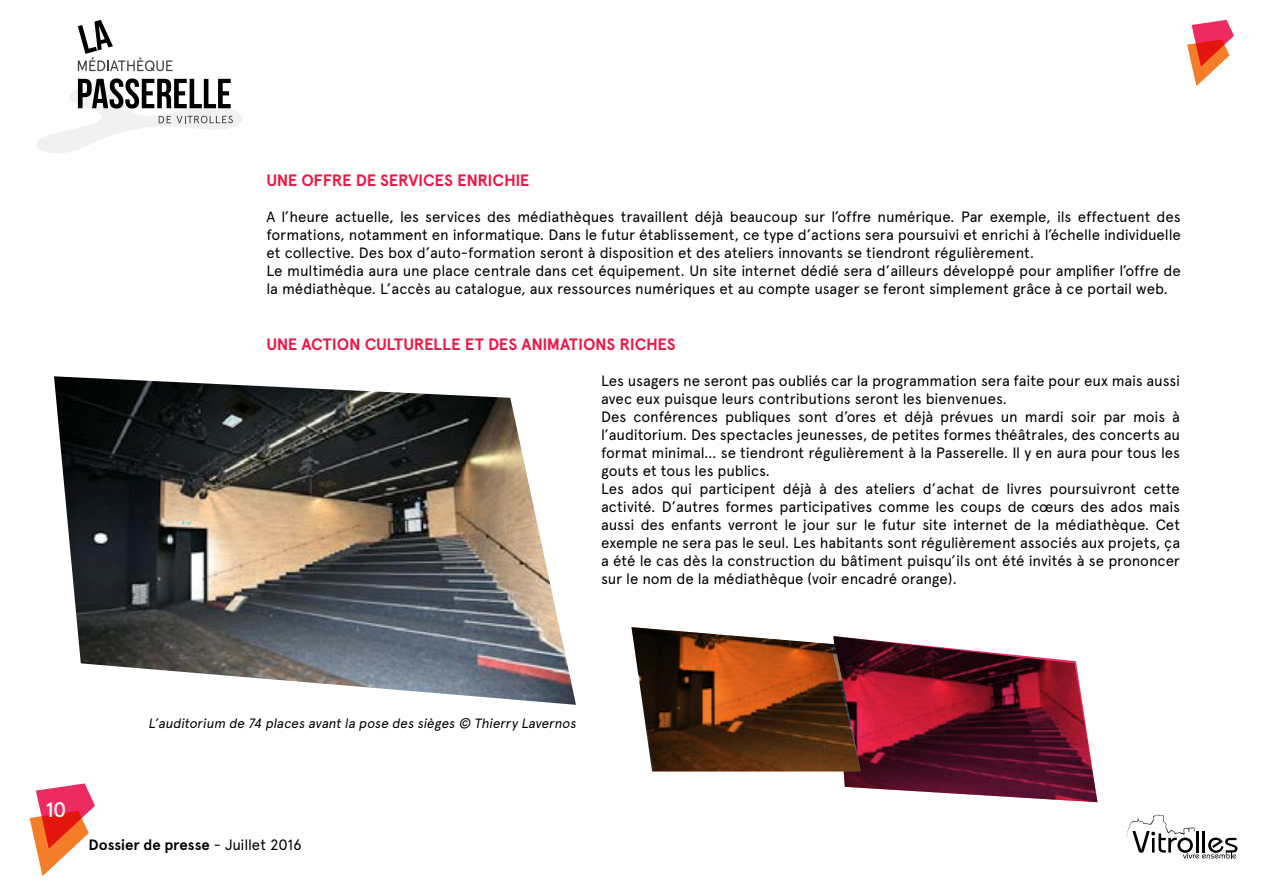
<style>
.page{position:relative;width:1263px;height:893px;background:#fff}
.page>*{position:absolute;margin:0;border:0;box-sizing:border-box;transform-origin:0 0}
.t1{font:500 21px "Apercu";color:#fff}
.t2{font:700 16.5px "Apercu";letter-spacing:-.015em;color:#ed1846}
.t3{font:15px/18px "Apercu";letter-spacing:-.005em;color:#000}
.t4{font:700 15px "Apercu";letter-spacing:-.005em;color:#000}
.t5{font:italic 13.5px "Apercu";color:#000}
.s1{font-weight:400}
</style>
<div class="page">
<svg style="left:1126px;top:814px;width:111px;height:44px"></svg>
<svg style="left:1187px;top:20px;width:47px;height:66px"></svg>
<svg style="left:30px;top:783px;width:65px;height:93px"></svg>
<svg style="left:78px;top:20px;width:94px;height:51px"></svg>
<svg style="left:36px;top:78px;width:206px;height:75px"></svg>
<img style="left:54px;top:376px;width:522px;height:329px">
<svg style="left:631px;top:627px;width:466px;height:175px"></svg>
<p class="t2" style="left:266px;top:171px;width:264px">UNE OFFRE DE SERVICES ENRICHIE</p>
<p class="t3" style="left:266px;top:208px;width:916px">A l’heure actuelle, les services des médiathèques travaillent déjà beaucoup sur l’offre numérique. Par exemple, ils effectuent des formations, notamment en informatique. Dans le futur établissement, ce type d’actions sera poursuivi et enrichi à l’échelle individuelle et collective. Des box d’auto-formation seront à disposition et des ateliers innovants se tiendront régulièrement.<br>Le multimédia aura une place centrale dans cet équipement. Un site internet dédié sera d’ailleurs développé pour amplifier l’offre de la médiathèque. L’accès au catalogue, aux ressources numériques et au compte usager se feront simplement grâce à ce portail web.</p>
<p class="t2" style="left:266px;top:334px;width:411px">UNE ACTION CULTURELLE ET DES ANIMATIONS RICHES</p>
<p class="t3" style="left:601px;top:372px;width:581px">Les usagers ne seront pas oubliés car la programmation sera faite pour eux mais aussi avec eux puisque leurs contributions seront les bienvenues.<br>Des conférences publiques sont d’ores et déjà prévues un mardi soir par mois à l’auditorium. Des spectacles jeunesses, de petites formes théâtrales, des concerts au format minimal… se tiendront régulièrement à la Passerelle. Il y en aura pour tous les gouts et tous les publics.<br>Les ados qui participent déjà à des ateliers d’achat de livres poursuivront cette activité. D’autres formes participatives comme les coups de cœurs des ados mais aussi des enfants verront le jour sur le futur site internet de la médiathèque. Cet exemple ne sera pas le seul. Les habitants sont régulièrement associés aux projets, ça a été le cas dès la construction du bâtiment puisqu’ils ont été invités à se prononcer sur le nom de la médiathèque (voir encadré orange).</p>
<p class="t5" style="left:148px;top:715px;width:432px">L’auditorium de 74 places avant la pose des sièges © Thierry Lavernos</p>
<h1 class="t1" style="left:45px;top:797px;width:23px">10</h1>
<p class="t4" style="left:89px;top:835px;width:215px">DOSSIER DE PRESSE <span class="s1">- Juillet 2016</span></p>
</div>
